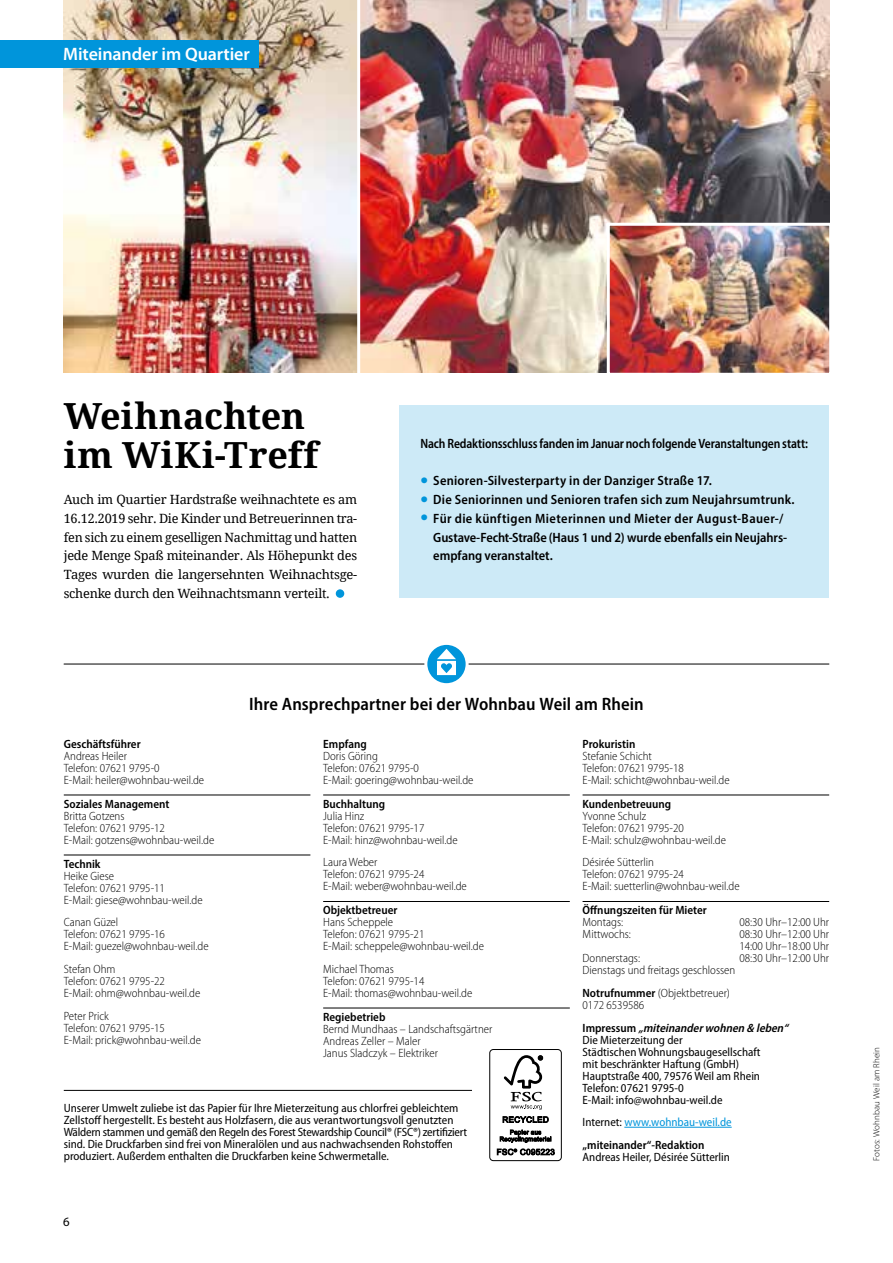
<style>
.page{position:relative;width:893px;height:1263px;background:#fff}
.page>*{position:absolute;margin:0;border:0;box-sizing:border-box;transform-origin:0 0}
.t1{font:700 36px/39px "Droid Serif";color:#000}
.t2{font:600 semi-condensed 18px "Myriad Pro";letter-spacing:.005em;color:#000}
.t3{font:600 18px "Myriad Pro";letter-spacing:-.005em;color:#fff}
.t4{font:600 semi-condensed 13.5px/18.8px "Myriad Pro";letter-spacing:.005em;color:#000}
.t5{font:600 semi-condensed 13.5px "Myriad Pro";letter-spacing:-.015em;color:#000;scale:.93 1}
.t6{font:12.75px/18.8px "Droid Serif";letter-spacing:-.02em;color:#000;text-align:justify}
.t7{font:12.75px "Myriad Pro";color:#000}
.t8{font:300 semi-condensed 12px/12px "Myriad Pro";color:#000}
.t9{font:semi-condensed 12px/12px "Myriad Pro";color:#000}
.t10{font:600 semi-condensed 12px/22.5px "Myriad Pro";color:#000}
.t11{font:italic 600 semi-condensed 12px/22.5px "Myriad Pro";color:#000}
.t12{font:300 9px "Myriad Pro";letter-spacing:.01em;color:#000}
.s1{font-size:25.5px;color:#0095db}
.s2{font-weight:600}
.s3{font-weight:300;font-style:normal}
.s4{font-style:normal}
.s5{font-weight:400}
.s6{font-weight:400;color:#0095db}
</style>
<div class="page">
<img style="left:360px;top:0;width:469px;height:373px">
<img style="left:64px;top:0;width:293px;height:373px">
<div style="left:0;top:40px;width:258px;height:28px;background:#0095db"></div>
<hr style="left:64px;top:795px;width:246px;height:1px;background:#000">
<hr style="left:64px;top:855px;width:246px;height:1px;background:#000">
<hr style="left:323px;top:795px;width:247px;height:1px;background:#000">
<hr style="left:323px;top:901px;width:247px;height:1px;background:#000">
<hr style="left:323px;top:1008px;width:247px;height:1px;background:#000">
<hr style="left:583px;top:795px;width:246px;height:1px;background:#000">
<hr style="left:583px;top:901px;width:246px;height:1px;background:#000">
<hr style="left:624px;top:1127px;width:108px;height:1px;background:#0095db">
<div style="left:489px;top:1049px;width:73px;height:112px;border:1px solid #000;border-radius:4px"></div>
<svg style="left:504px;top:1055px;width:39px;height:55px"></svg>
<svg style="left:503px;top:1116px;width:46px;height:7px"></svg>
<svg style="left:497px;top:1130px;width:58px;height:25px"></svg>
<hr style="left:64px;top:664px;width:765px;height:1px;background:#000">
<svg style="left:426px;top:643px;width:41px;height:42px"></svg>
<div style="left:424px;top:642px;width:45px;height:44px;border:3px solid #fff;border-radius:50%"></div>
<svg style="left:437px;top:649px;width:19px;height:26px"></svg>
<hr style="left:64px;top:1090px;width:408px;height:1px;background:#000">
<div style="left:336px;top:589px;width:8px;height:9px;background:#0095db;border-radius:50%"></div>
<div style="left:399px;top:405px;width:430px;height:193px;background:#cdeaf7"></div>
<img style="left:605px;top:221px;width:225px;height:152px">
<h2 class="t3" style="left:63px;top:43px;width:188px">Miteinander im Quartier</h2>
<h1 class="t1" style="left:64px;top:395px;width:256px">Weihnachten im WiKi-Treff</h1>
<p class="t6" style="left:64px;top:490px;width:295px">Auch im Quartier Hardstraße weihnachtete es am 16.12.2019 sehr. Die Kinder und Betreuerinnen tra&shy;fen sich zu einem geselligen Nachmittag und hatten jede Menge Spaß miteinander. Als Höhepunkt des Tages wurden die langersehnten Weihnachtsge&shy;schenke durch den Weihnachtsmann verteilt.</p>
<p class="t5" style="left:421px;top:435px;width:418px">Nach Redaktionsschluss fanden im Januar noch folgende Veranstaltungen statt:</p>
<p class="t4" style="left:421px;top:471px;width:293px"><span class="s1">•</span> Senioren-Silvesterparty in der Danziger Straße 17.</p>
<p class="t4" style="left:421px;top:490px;width:376px"><span class="s1">•</span> Die Seniorinnen und Senioren trafen sich zum Neujahrsumtrunk.</p>
<p class="t4" style="left:433px;top:509px;width:355px;text-indent:-13px"><span class="s1">•</span> Für die künftigen Mieterinnen und Mieter der August-Bauer-/<br>Gustave-Fecht-Straße (Haus 1 und 2) wurde ebenfalls ein Neujahrs&shy;empfang veranstaltet.</p>
<h2 class="t2" style="left:249px;top:693px;width:396px">Ihre Ansprechpartner bei der Wohnbau Weil am Rhein</h2>
<p class="t10" style="left:64px;top:732px;width:78px">Geschäftsführer</p>
<p class="t8" style="left:64px;top:750px;width:142px">Andreas Heiler<br>Telefon: 07621 9795-0<br>E-Mail: heiler@wohnbau-weil.de</p>
<p class="t10" style="left:64px;top:792px;width:107px">Soziales Management</p>
<p class="t8" style="left:64px;top:810px;width:152px">Britta Gotzens<br>Telefon: 07621 9795-12<br>E-Mail: gotzens@wohnbau-weil.de</p>
<p class="t10" style="left:64px;top:852px;width:38px">Technik</p>
<p class="t8" style="left:64px;top:870px;width:140px">Heike Giese<br>Telefon: 07621 9795-11<br>E-Mail: giese@wohnbau-weil.de</p>
<p class="t8" style="left:64px;top:916px;width:146px">Canan Güzel<br>Telefon: 07621 9795-16<br>E-Mail: guezel@wohnbau-weil.de</p>
<p class="t8" style="left:64px;top:963px;width:138px">Stefan Ohm<br>Telefon: 07621 9795-22<br>E-Mail: ohm@wohnbau-weil.de</p>
<p class="t8" style="left:64px;top:1009px;width:139px">Peter Prick<br>Telefon: 07621 9795-15<br>E-Mail: prick@wohnbau-weil.de</p>
<p class="t10" style="left:323px;top:732px;width:45px">Empfang</p>
<p class="t8" style="left:323px;top:750px;width:152px">Doris Göring<br>Telefon: 07621 9795-0<br>E-Mail: goering@wohnbau-weil.de</p>
<p class="t10" style="left:323px;top:792px;width:64px">Buchhaltung</p>
<p class="t8" style="left:323px;top:810px;width:136px">Julia Hinz<br>Telefon: 07621 9795-17<br>E-Mail: hinz@wohnbau-weil.de</p>
<p class="t8" style="left:323px;top:856px;width:145px">Laura Weber<br>Telefon: 07621 9795-24<br>E-Mail: weber@wohnbau-weil.de</p>
<p class="t10" style="left:323px;top:899px;width:76px">Objektbetreuer</p>
<p class="t8" style="left:323px;top:916px;width:162px">Hans Scheppele<br>Telefon: 07621 9795-21<br>E-Mail: scheppele@wohnbau-weil.de</p>
<p class="t8" style="left:323px;top:963px;width:151px">Michael Thomas<br>Telefon: 07621 9795-14<br>E-Mail: thomas@wohnbau-weil.de</p>
<p class="t10" style="left:323px;top:1005px;width:64px">Regiebetrieb</p>
<p class="t8" style="left:323px;top:1023px;width:171px">Bernd Mundhaas – Landschaftsgärtner<br>Andreas Zeller – Maler<br>Janus Sladczyk – Elektriker</p>
<p class="t9" style="left:64px;top:1102px;width:405px">Unserer Umwelt zuliebe ist das Papier für Ihre Mieterzeitung aus chlorfrei gebleichtem Zellstoff hergestellt. Es besteht aus Holzfasern, die aus verantwortungsvoll genutzten Wäldern stammen und gemäß den Regeln des Forest Stewardship Council® (FSC®) zertifiziert sind. Die Druckfarben sind frei von Mineralölen und aus nachwachsenden Rohstoffen produziert. Außerdem enthalten die Druckfarben keine Schwermetalle.</p>
<p class="t7" style="left:63px;top:1214px;width:8px">6</p>
<p class="t10" style="left:583px;top:732px;width:54px">Prokuristin</p>
<p class="t8" style="left:583px;top:750px;width:149px">Stefanie Schicht<br>Telefon: 07621 9795-18<br>E-Mail: schicht@wohnbau-weil.de</p>
<p class="t10" style="left:583px;top:792px;width:90px">Kundenbetreuung</p>
<p class="t8" style="left:583px;top:810px;width:145px">Yvonne Schulz<br>Telefon: 07621 9795-20<br>E-Mail: schulz@wohnbau-weil.de</p>
<p class="t8" style="left:583px;top:856px;width:159px">Désirée Sütterlin<br>Telefon: 07621 9795-24<br>E-Mail: suetterlin@wohnbau-weil.de</p>
<p class="t10" style="left:583px;top:899px;width:126px">Öffnungszeiten für Mieter</p>
<p class="t8" style="left:583px;top:916px;width:42px">Montags:</p>
<p class="t8" style="left:739px;top:916px;width:91px">08:30 Uhr–12:00 Uhr</p>
<p class="t8" style="left:583px;top:928px;width:50px">Mittwochs:</p>
<p class="t8" style="left:739px;top:928px;width:91px">08:30 Uhr–12:00 Uhr<br>14:00 Uhr–18:00 Uhr</p>
<p class="t8" style="left:583px;top:952px;width:59px">Donnerstags:</p>
<p class="t8" style="left:739px;top:952px;width:91px">08:30 Uhr–12:00 Uhr</p>
<p class="t8" style="left:583px;top:959px;width:154px;line-height:22.5px">Dienstags und freitags geschlossen<br><span class="s2">Notrufnummer</span> (Objektbetreuer)</p>
<p class="t11" style="left:583px;top:993px;width:210px"><span class="s3">0172 6539586<br></span><span class="s4">I m p r e s s u m</span> „miteinanderwohnen &amp; leben“</p>
<p class="t9" style="left:583px;top:1033px;width:180px">Die Mieterzeitung der<br>Städtischen Wohnungsbaugesellschaft mit beschränkter Haftung (GmbH)<br>Hauptstraße 400, 79576 Weil am Rhein<br>Telefon: 07621 9795-0<br>E-Mail: info@wohnbau-weil.de</p>
<p class="t10" style="left:583px;top:1110px;width:151px"><span class="s5">Internet:</span> <span class="s6">www.wohnbau-weil.de </span>„miteinander“-Redaktion</p>
<p class="t9" style="left:583px;top:1150px;width:149px">Andreas Heiler, Désirée Sütterlin</p>
<p class="t12" style="left:871px;top:1161px;width:116px;rotate:-90deg">Fotos: Wohnbau Weil am Rhein</p>
</div>
